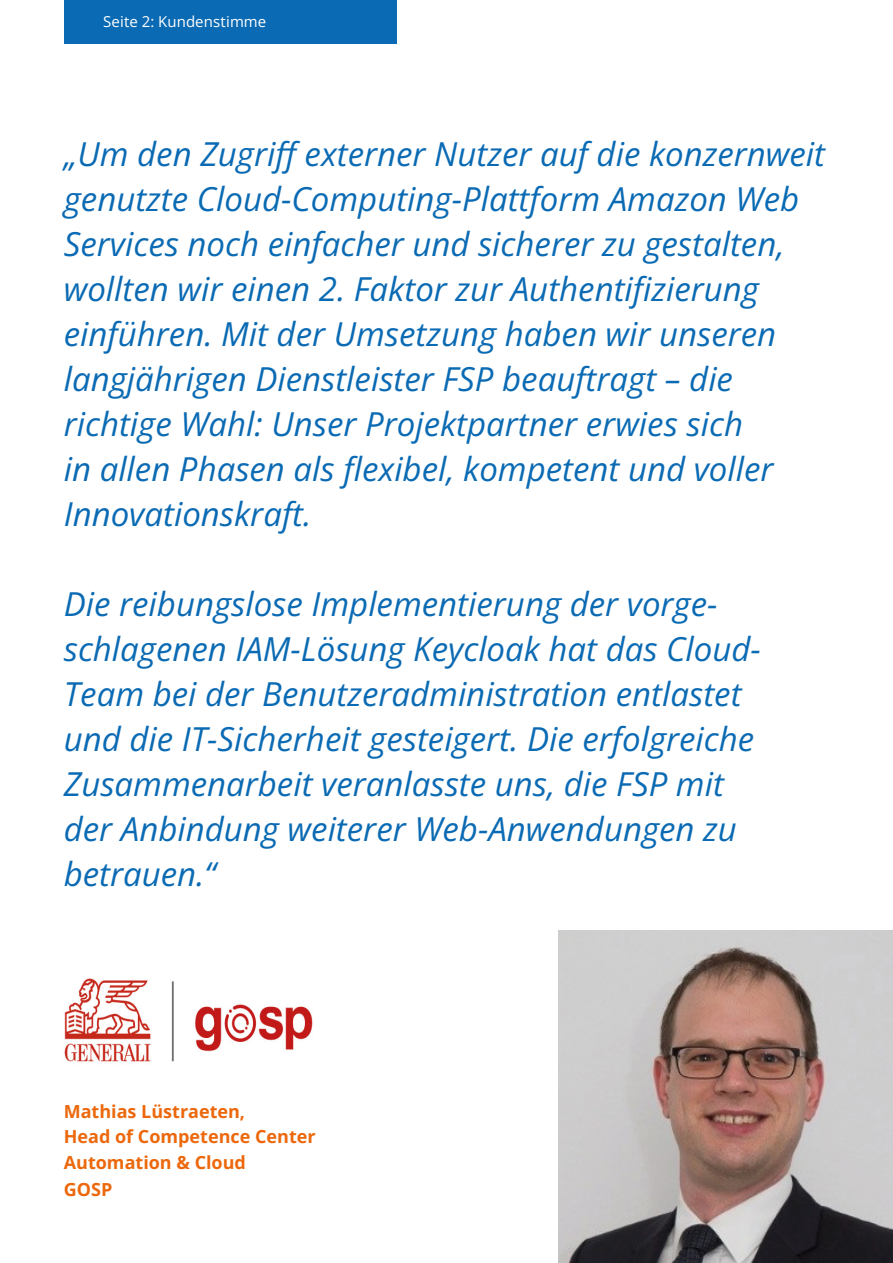
<style>
.page{position:relative;width:893px;height:1263px;background:#fff}
.page>*{position:absolute;margin:0;border:0;box-sizing:border-box;transform-origin:0 0}
.t1{font:italic 33px/45px "Open Sans";color:#0a6ab3}
.t2{font:700 18px/26px "Open Sans";color:#ec680c}
.t3{font:15px "Open Sans";letter-spacing:.005em;color:#fff}
</style>
<div class="page">
<div style="left:64px;top:0;width:332px;height:44px;background:#0a6ab3"></div>
<img style="left:559px;top:930px;width:334px;height:333px">
<img style="left:64px;top:978px;width:249px;height:84px">
<p class="t3" style="left:103px;top:11px;width:165px">Seite 2: Kundenstimme</p>
<p class="t1" style="left:64px;top:130px;width:763px">„Um den Zugriffexterner Nutzer auf die konzernweit genutzte Cloud-Computing-Plattform Amazon Web Services noch einfacher und sicherer zu gestalten, wollten wir einen 2. Faktor zur Authentifizierung einführen. Mit der Umsetzung haben wir unseren langjährigen Dienstleister FSP beauftragt – die richtige Wahl: Unser Projektpartner erwies sich<br>in allen Phasen als flexibel, kompetent und voller Innovationskraft.</p>
<p class="t1" style="left:64px;top:581px;width:699px">Die reibungslose Implementierung der vorge&shy;schlagenen IAM-Lösung Keycloak hat das Cloud-Team bei der Benutzeradministration entlastet und die IT-Sicherheit gesteigert. Die erfolgreiche Zusammenarbeit veranlasste uns, die FSP mit der Anbindung weiterer Web-Anwendungen zu betrauen.“</p>
<p class="t2" style="left:64px;top:1097px;width:253px">Mathias Lüstraeten,<br>Head of Competence Center<br>Automation &amp; Cloud<br>GOSP</p>
</div>
